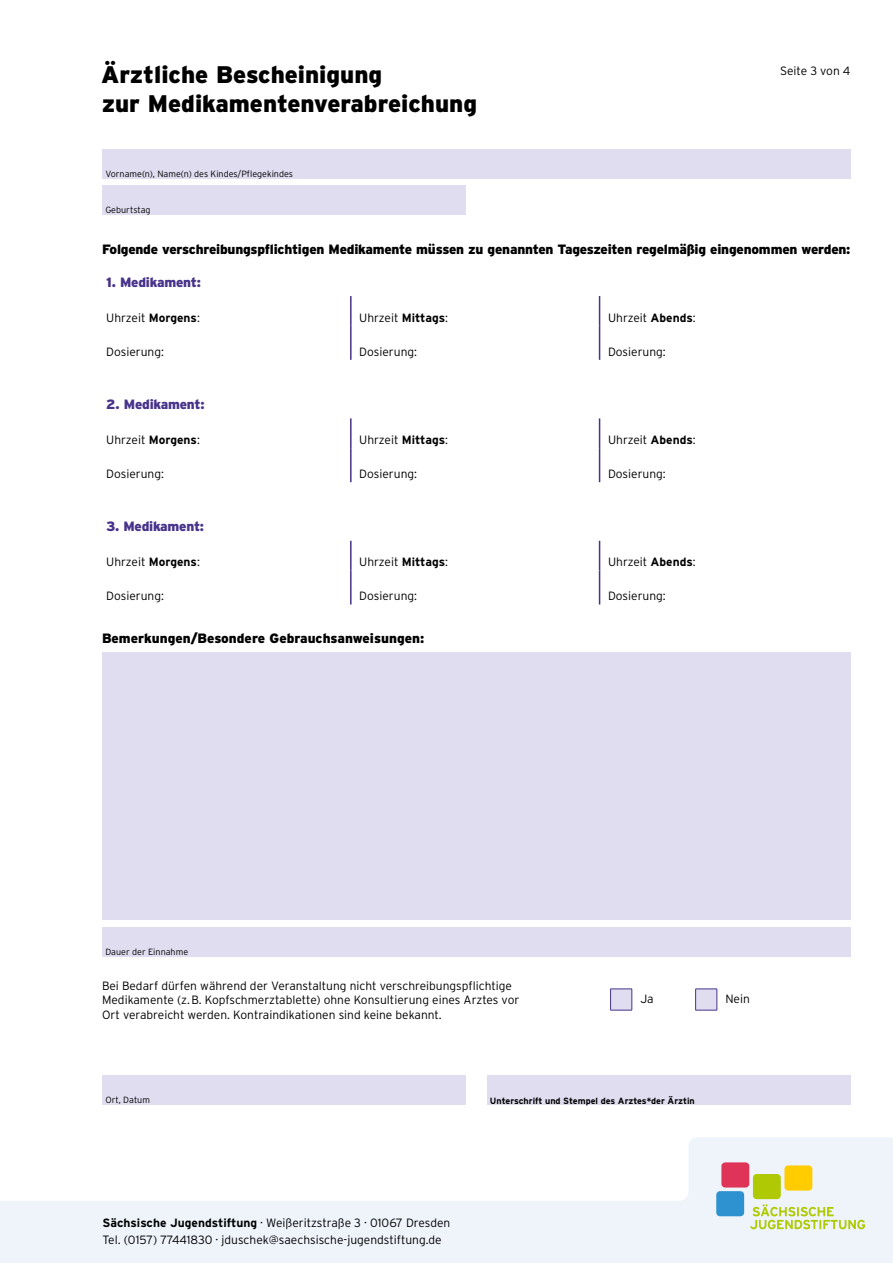
<style>
.page{position:relative;width:893px;height:1263px;background:#fff}
.page>*{position:absolute;margin:0;border:0;box-sizing:border-box;transform-origin:0 0}
.t1{font:900 24px "Interstate";color:#000}
.t2{font:900 13.5px "Interstate";letter-spacing:-.015em;color:#000}
.t3{font:900 13.5px "Interstate";letter-spacing:-.015em;color:#48338b}
.Light_8pt{font:300 12px/14.4px "Interstate";color:#000}
.Light_8pt-2{font:300 9px "Interstate";color:#000}
.Light_8pt-3{font:700 9px "Interstate";color:#000}
.s1{font-weight:700}
</style>
<div class="page">
<div style="left:102px;top:149px;width:748px;height:30px;background:#e1ddf0"></div>
<div style="left:102px;top:185px;width:364px;height:30px;background:#e1ddf0"></div>
<div style="left:487px;top:1075px;width:363px;height:30px;background:#e1ddf0"></div>
<div style="left:102px;top:1075px;width:364px;height:30px;background:#e1ddf0"></div>
<div style="left:102px;top:652px;width:748px;height:268px;background:#e1ddf0"></div>
<div style="left:102px;top:927px;width:748px;height:29px;background:#e1ddf0"></div>
<hr style="left:350px;top:296px;width:2px;height:30px;background:#48338b">
<hr style="left:599px;top:296px;width:1px;height:30px;background:#48338b">
<hr style="left:350px;top:326px;width:2px;height:34px;background:#48338b">
<hr style="left:599px;top:326px;width:1px;height:34px;background:#48338b">
<hr style="left:350px;top:418px;width:2px;height:30px;background:#48338b">
<hr style="left:599px;top:418px;width:1px;height:30px;background:#48338b">
<hr style="left:350px;top:448px;width:2px;height:34px;background:#48338b">
<hr style="left:599px;top:448px;width:1px;height:34px;background:#48338b">
<hr style="left:350px;top:541px;width:2px;height:29px;background:#48338b">
<svg style="left:599px;top:541px;width:1px;height:29px"></svg>
<hr style="left:350px;top:570px;width:2px;height:34px;background:#48338b">
<hr style="left:599px;top:570px;width:1px;height:34px;background:#48338b">
<svg style="left:610px;top:989px;width:108px;height:22px"></svg>
<svg style="left:0;top:1137px;width:893px;height:126px;fill:#eff4fb"></svg>
<svg style="left:716px;top:1162px;width:149px;height:67px"></svg>
<p class="t1" style="left:101px;top:61px;width:283px">Ärztliche Bescheinigung</p>
<p class="t1" style="left:102px;top:90px;width:377px">zur Medikamentenverabreichung</p>
<p class="Light_8pt-2" style="left:105px;top:168px;width:189px">Vorname(n), Name(n) des Kindes/Pflegekindes</p>
<p class="Light_8pt-2" style="left:105px;top:205px;width:47px">Geburtstag</p>
<p class="Light_8pt" style="left:780px;top:63px;width:72px">Seite 3 von 4</p>
<p class="t2" style="left:102px;top:242px;width:750px">Folgende verschreibungspflichtigen Medikamente müssen zu genannten Tageszeiten regelmäßig eingenommen werden:</p>
<p class="t3" style="left:106px;top:274px;width:96px">1. Medikament:</p>
<p class="Light_8pt" style="left:106px;top:310px;width:95px">Uhrzeit <span class="s1">Morgens</span>:</p>
<p class="Light_8pt" style="left:359px;top:310px;width:90px">Uhrzeit <span class="s1">Mittags</span>:</p>
<p class="Light_8pt" style="left:608px;top:310px;width:89px">Uhrzeit <span class="s1">Abends</span>:</p>
<p class="Light_8pt" style="left:106px;top:344px;width:59px">Dosierung:</p>
<p class="Light_8pt" style="left:359px;top:344px;width:59px">Dosierung:</p>
<p class="Light_8pt" style="left:608px;top:344px;width:59px">Dosierung:</p>
<p class="t3" style="left:106px;top:396px;width:100px">2. Medikament:</p>
<p class="Light_8pt" style="left:106px;top:432px;width:95px">Uhrzeit <span class="s1">Morgens</span>:</p>
<p class="Light_8pt" style="left:359px;top:432px;width:90px">Uhrzeit <span class="s1">Mittags</span>:</p>
<p class="Light_8pt" style="left:608px;top:432px;width:89px">Uhrzeit <span class="s1">Abends</span>:</p>
<p class="Light_8pt" style="left:106px;top:466px;width:59px">Dosierung:</p>
<p class="Light_8pt" style="left:359px;top:466px;width:59px">Dosierung:</p>
<p class="Light_8pt" style="left:608px;top:466px;width:59px">Dosierung:</p>
<p class="t3" style="left:106px;top:519px;width:99px">3. Medikament:</p>
<p class="Light_8pt" style="left:106px;top:555px;width:95px">Uhrzeit <span class="s1">Morgens</span>:</p>
<p class="Light_8pt" style="left:359px;top:555px;width:90px">Uhrzeit <span class="s1">Mittags</span>:</p>
<p class="Light_8pt" style="left:608px;top:555px;width:89px">Uhrzeit <span class="s1">Abends</span>:</p>
<p class="Light_8pt" style="left:106px;top:589px;width:59px">Dosierung:</p>
<p class="Light_8pt" style="left:359px;top:589px;width:59px">Dosierung:</p>
<p class="Light_8pt" style="left:608px;top:589px;width:59px">Dosierung:</p>
<p class="t2" style="left:102px;top:631px;width:324px">Bemerkungen/Besondere Gebrauchsanweisungen:</p>
<p class="Light_8pt-2" style="left:105px;top:946px;width:84px">Dauer der Einnahme</p>
<p class="Light_8pt" style="left:102px;top:978px;width:419px">Bei Bedarf dürfen während der Veranstaltung nicht verschreibungspflichtige<br>Medikamente (z.B. Kopfschmerztablette) ohne Konsultierung eines Arztes vor<br>Ort verabreicht werden. Kontraindikationen sind keine bekannt.</p>
<p class="Light_8pt" style="left:640px;top:992px;width:15px">Ja</p>
<p class="Light_8pt" style="left:725px;top:992px;width:26px">Nein</p>
<p class="Light_8pt-2" style="left:105px;top:1095px;width:46px">Ort, Datum</p>
<p class="Light_8pt-3" style="left:490px;top:1096px;width:206px">Unterschrift und Stempel des Arztes*der Ärztin</p>
<p class="Light_8pt" style="left:102px;top:1216px;width:349px"><span class="s1">Sächsische Jugendstiftung</span> · Weißeritzstraße 3 · 01067 Dresden</p>
<p class="Light_8pt" style="left:102px;top:1232px;width:341px">Tel. (0157) 77441830 · jduschek@saechsische-jugendstiftung.de</p>
</div>
